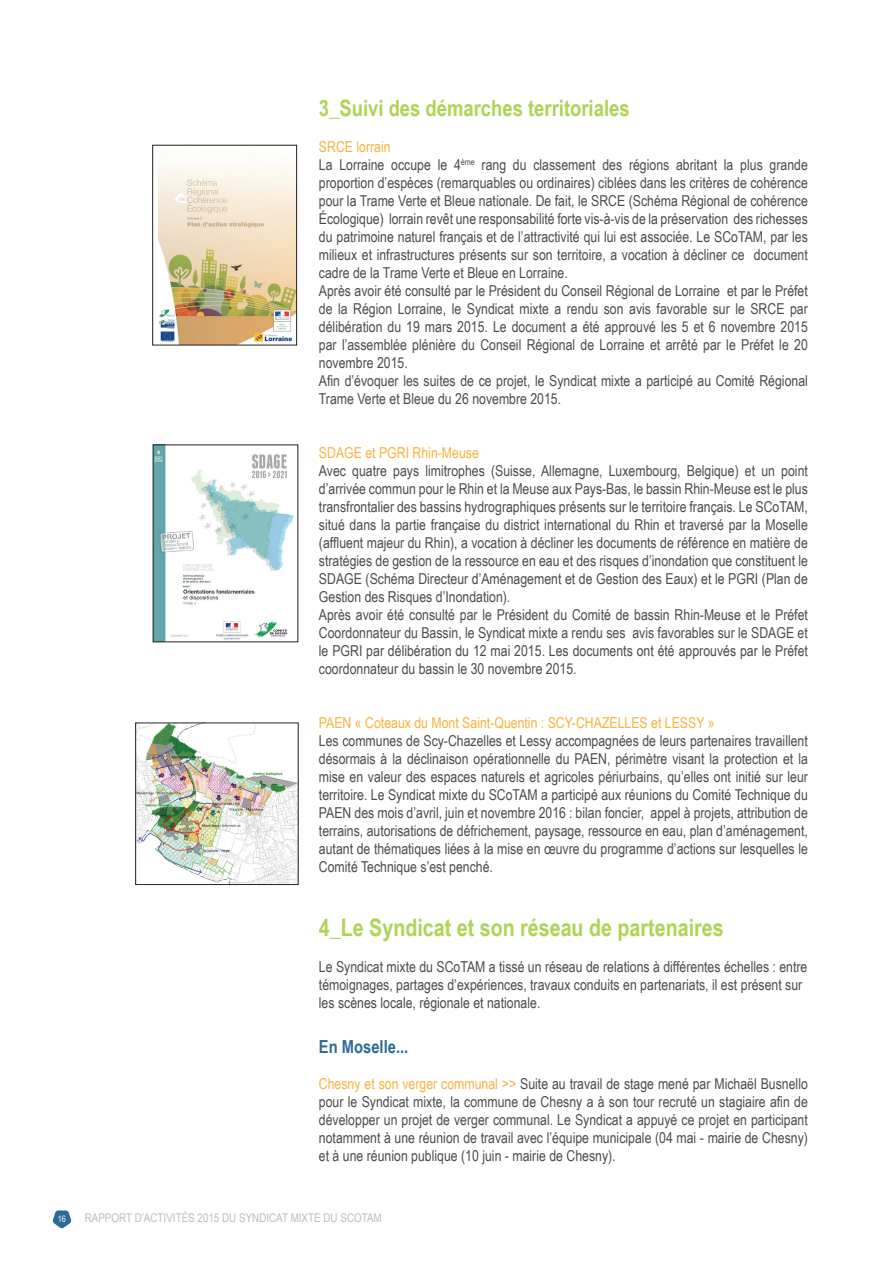
<style>
.page{position:relative;width:893px;height:1263px;background:#fff}
.page>*{position:absolute;margin:0;border:0;box-sizing:border-box;transform-origin:0 0}
.t1{font:700 24px "Arial Narrow";color:#b0d354}
.t2{font:700 22.5px "Arial Narrow";color:#b0d354}
.t3{font:700 18px "Arial Narrow";color:#2c6b97}
.t4{font:15px/18px "Arial Narrow";color:#4b4c4d}
.t5{font:15px "Arial Narrow";color:#fbb13f}
.t6{font:12px "Arial Narrow";color:#bcbdc0}
.t7{font:9px "Arial Narrow";color:#fff}
.s1{color:#fbb13f}
</style>
<div class="page">
<svg style="left:53px;top:1210px;width:18px;height:18px"></svg>
<img style="left:138px;top:725px;width:158px;height:157px">
<img style="left:155px;top:447px;width:140px;height:193px">
<div style="left:153px;top:445px;width:145px;height:197px;border:1px solid #231f20"></div>
<img style="left:158px;top:164px;width:137px;height:179px">
<div style="left:152px;top:145px;width:145px;height:200px;border:1px solid #231f20"></div>
<h2 class="t2" style="left:319px;top:91px;width:312px">3_Suivi des démarches territoriales</h2>
<p class="t4" style="left:319px;top:137px;width:490px"><span class="s1">SRCE lorrain<br></span>La Lorraine occupe le 4<sup>ème</sup> rang du classement des régions abritant la plus grande proportion d’espèces (remarquables ou ordinaires) ciblées dans les critères de cohérence pour la Trame Verte et Bleue nationale. De fait, le SRCE (Schéma Régional de cohérence Écologique) lorrain revêt une responsabilité forte vis-à-vis de la préservation des richesses du patrimoine naturel français et de l’attractivité qui lui est associée. Le SCoTAM, par les milieux et infrastructures présents sur son territoire, a vocation à décliner ce document cadre de la Trame Verte et Bleue en Lorraine.<br>Après avoir été consulté par le Président du Conseil Régional de Lorraine et par le Préfet de la Région Lorraine, le Syndicat mixte a rendu son avis favorable sur le SRCE par délibération du 19 mars 2015. Le document a été approuvé les 5 et 6 novembre 2015 par l’assemblée plénière du Conseil Régional de Lorraine et arrêté par le Préfet le 20 novembre 2015.<br>Afin d’évoquer les suites de ce projet, le Syndicat mixte a participé au Comité Régional Trame Verte et Bleue du 26 novembre 2015.</p>
<p class="t5" style="left:319px;top:441px;width:161px">SDAGE et PGRI Rhin-Meuse</p>
<p class="t4" style="left:319px;top:461px;width:491px">Avec quatre pays limitrophes (Suisse, Allemagne, Luxembourg, Belgique) et un point d’arrivée commun pour le Rhin et la Meuse aux Pays-Bas, le bassin Rhin-Meuse est le plus transfrontalier des bassins hydrographiques présents sur le territoire français. Le SCoTAM, situé dans la partie française du district international du Rhin et traversé par la Moselle (affluent majeur du Rhin), a vocation à décliner les documents de référence en matière de stratégies de gestion de la ressource en eau et des risques d’inondation que constituent le SDAGE (Schéma Directeur d’Aménagement et de Gestion des Eaux) et le PGRI (Plan de Gestion des Risques d’Inondation).<br>Après avoir été consulté par le Président du Comité de bassin Rhin-Meuse et le Préfet Coordonnateur du Bassin, le Syndicat mixte a rendu ses avis favorables sur le SDAGE et le PGRI par délibération du 12 mai 2015. Les documents ont été approuvés par le Préfet coordonnateur du bassin le 30 novembre 2015.</p>
<p class="t5" style="left:319px;top:711px;width:17px">PAEN</p>
<p class="t5" style="left:355px;top:711px;width:361px">« Coteaux du Mont Saint-Quentin : SCY-CHAZELLES et LESSY »</p>
<p class="t4" style="left:319px;top:731px;width:490px;text-align:justify">Les communes de Scy-Chazelles et Lessy accompagnées de leurs partenaires travaillent désormais à la déclinaison opérationnelle du PAEN, périmètre visant la protection et la mise en valeur des espaces naturels et agricoles périurbains, qu’elles ont initié sur leur territoire. Le Syndicat mixte du SCoTAM a participé aux réunions du Comité Technique du PAEN des mois d’avril, juin et novembre 2016 : bilan foncier, appel à projets, attribution de terrains, autorisations de défrichement, paysage, ressource en eau, plan d’aménagement, autant de thématiques liées à la mise en œuvre du programme d’actions sur lesquelles le Comité Technique s’est penché.</p>
<h1 class="t1" style="left:319px;top:910px;width:406px">4_Le Syndicat et son réseau de partenaires</h1>
<p class="t4" style="left:319px;top:957px;width:490px">Le Syndicat mixte du SCoTAM a tissé un réseau de relations à différentes échelles : entre témoignages, partages d’expériences, travaux conduits en partenariats, il est présent sur les scènes locale, régionale et nationale.</p>
<p class="t3" style="left:319px;top:1033px;width:91px">En Moselle...</p>
<p class="t4" style="left:319px;top:1074px;width:490px;text-align:justify"><span class="s1">Chesny et son verger communal &gt;&gt;</span> Suite au travail de stage mené par Michaël Busnello pour le Syndicat mixte, la commune de Chesny a à son tour recruté un stagiaire afin de développer un projet de verger communal. Le Syndicat a appuyé ce projet en participant notamment à une réunion de travail avec l’équipe municipale (04 mai - mairie de Chesny) et à une réunion publique (10 juin - mairie de Chesny).</p>
<p class="t7" style="left:58px;top:1212px;width:10px">16</p>
<p class="t6" style="left:85px;top:1209px;width:182px">RAPPORT D’ACTIVITÉS 2015 DU syndicat</p>
<p class="t6" style="left:291px;top:1209px;width:91px">mixte du SCoTAM</p>
</div>
